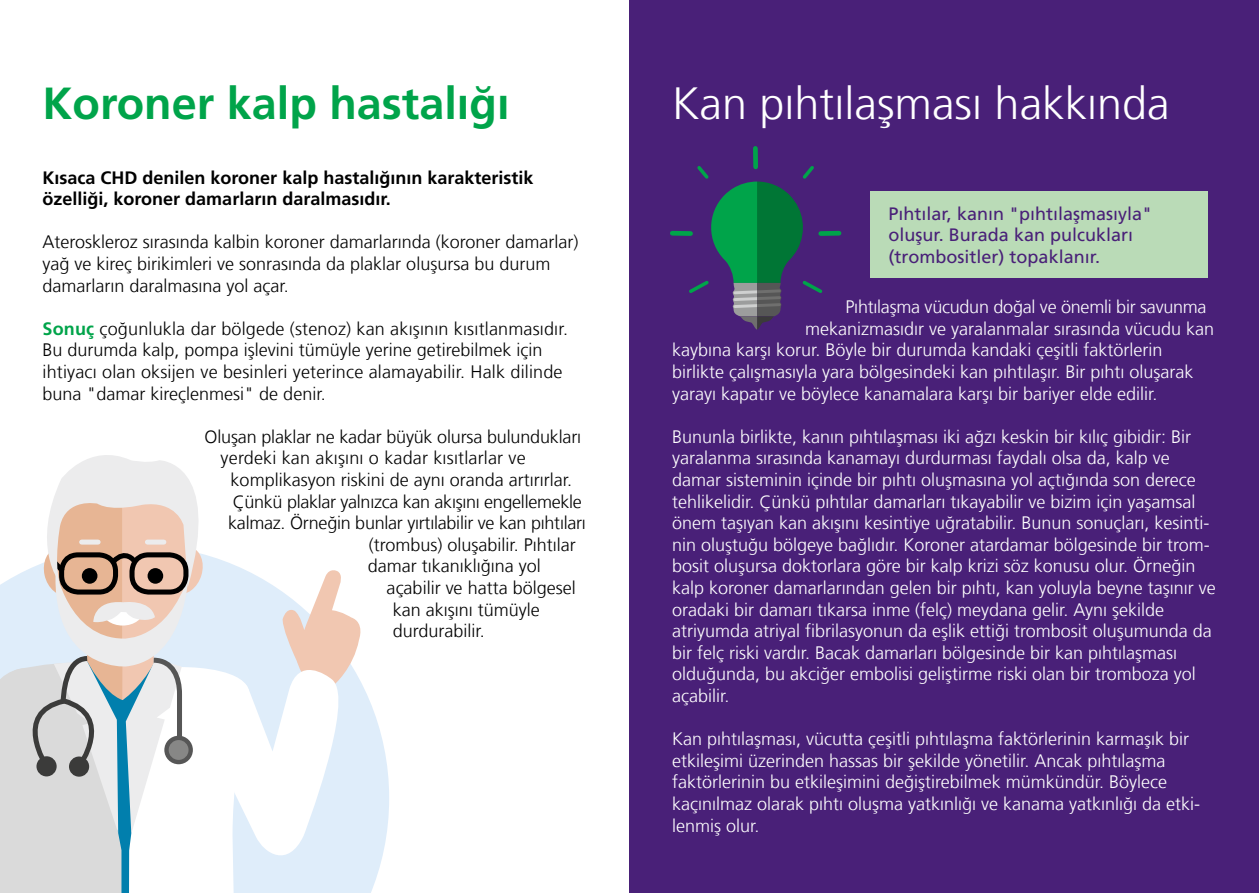
<style>
.page{position:relative;width:1259px;height:893px;background:#fff}
.page>*{position:absolute;margin:0;border:0;box-sizing:border-box;transform-origin:0 0}
.t1{font:300 45px "Frutiger LT Com";color:#fff}
.t2{font:700 45px "Frutiger LT Com";color:#00a44a}
.t3{font:300 18px/21.6px "Frutiger LT Com";color:#fff}
.t4{font:300 18px/21.6px "Frutiger LT Com";color:#000}
.t5{font:700 18px/21.6px "Frutiger LT Com";color:#000}
.t6{font:18px/21.6px "Frutiger LT Com";color:#492078}
.s1{font-weight:700;color:#00a44a}
</style>
<div class="page">
<div style="left:629px;top:0;width:630px;height:893px;background:#492078"></div>
<div style="left:871px;top:191px;width:337px;height:87px;background:#badbb7"></div>
<svg style="left:360px;top:628px;width:29px;height:265px;fill:#dfedfa"></svg>
<svg style="left:0;top:455px;width:360px;height:438px"></svg>
<div style="left:672px;top:231px;width:18px;height:5px;background:#00a44a"></div>
<div style="left:753px;top:148px;width:5px;height:19px;background:#00a44a"></div>
<div style="left:820px;top:231px;width:19px;height:5px;background:#00a44a"></div>
<svg style="left:686px;top:163px;width:139px;height:167px"></svg>
<h1 class="t2" style="left:43px;top:77px;width:468px">Koroner kalp hastalığı</h1>
<h1 class="t1" style="left:672px;top:77px;width:499px">Kan pıhtılaşması hakkında</h1>
<p class="t5" style="left:43px;top:167px;width:492px">Kısaca CHD denilen koroner kalp hastalığının karakteristik özelliği, koroner damarların daralmasıdır.</p>
<p class="t4" style="left:43px;top:232px;width:537px">Ateroskleroz sırasında kalbin koroner damarlarında (koroner damarlar) yağ ve kireç birikimleri ve sonrasında da plaklar oluşursa bu durum damarların daralmasına yol açar.</p>
<p class="t4" style="left:43px;top:318px;width:527px"><span class="s1">Sonuç</span> çoğunlukla dar bölgede (stenoz) kan akışının kısıtlanmasıdır.<br>Bu durumda kalp, pompa işlevini tümüyle yerine getirebilmek için ihtiyacı olan oksijen ve besinleri yeterince alamayabilir. Halk dilinde buna "damar kireçlenmesi" de denir.</p>
<p class="t4" style="left:205px;top:426px;width:378px">Oluşan plaklar ne kadar büyük olursa bulundukları</p>
<p class="t4" style="left:221px;top:448px;width:307px">yerdeki kan akışını o kadar kısıtlarlar ve</p>
<p class="t4" style="left:231px;top:469px;width:343px">komplikasyon riskini de aynı oranda artırırlar.</p>
<p class="t4" style="left:233px;top:491px;width:350px">Çünkü plaklar yalnızca kan akışını engellemekle</p>
<p class="t4" style="left:228px;top:512px;width:359px">kalmaz. Örneğin bunlar yırtılabilir ve kan pıhtıları</p>
<p class="t4" style="left:369px;top:534px;width:209px">(trombus) oluşabilir. Pıhtılar</p>
<p class="t4" style="left:368px;top:556px;width:174px">damar tıkanıklığına yol</p>
<p class="t4" style="left:387px;top:577px;width:190px">açabilir ve hatta bölgesel</p>
<p class="t4" style="left:393px;top:599px;width:149px">kan akışını tümüyle</p>
<p class="t4" style="left:393px;top:620px;width:94px">durdurabilir.</p>
<p class="t6" style="left:888px;top:203px;width:265px">Pıhtılar, kanın "pıhtılaşmasıyla" oluşur. Burada kan pulcukları (trombositler) topaklanır.</p>
<p class="t3" style="left:845px;top:296px;width:362px">Pıhtılaşma vücudun doğal ve önemli bir savunma</p>
<p class="t3" style="left:805px;top:318px;width:410px">mekanizmasıdır ve yaralanmalar sırasında vücudu kan</p>
<p class="t3" style="left:672px;top:340px;width:492px">kaybına karşı korur. Böyle bir durumda kandaki çeşitli faktörlerin</p>
<p class="t3" style="left:672px;top:361px;width:523px">birlikte çalışmasıyla yara bölgesindeki kan pıhtılaşır. Bir pıhtı oluşarak</p>
<p class="t3" style="left:672px;top:383px;width:487px">yarayı kapatır ve böylece kanamalara karşı bir bariyer elde edilir.</p>
<p class="t3" style="left:672px;top:426px;width:545px">Bununla birlikte, kanın pıhtılaşması iki ağzı keskin bir kılıç gibidir: Bir yaralanma sırasında kanamayı durdurması faydalı olsa da, kalp ve damar sisteminin içinde bir pıhtı oluşmasına yol açtığında son derece tehlikelidir. Çünkü pıhtılar damarları tıkayabilir ve bizim için yaşamsal önem taşıyan kan akışını kesintiye uğratabilir. Bunun sonuçları, kesinti&shy;nin oluştuğu bölgeye bağlıdır. Koroner atardamar bölgesinde bir trom&shy;bosit oluşursa doktorlara göre bir kalp krizi söz konusu olur. Örneğin kalp koroner damarlarından gelen bir pıhtı, kan yoluyla beyne taşınır ve oradaki bir damarı tıkarsa inme (felç) meydana gelir. Aynı şekilde atriyumda atriyal fibrilasyonun da eşlik ettiği trombosit oluşumunda da bir felç riski vardır. Bacak damarları bölgesinde bir kan pıhtılaşması olduğunda, bu akciğer embolisi geliştirme riski olan bir tromboza yol açabilir.</p>
<p class="t3" style="left:672px;top:728px;width:529px">Kan pıhtılaşması, vücutta çeşitli pıhtılaşma faktörlerinin karmaşık bir etkileşimi üzerinden hassas bir şekilde yönetilir. Ancak pıhtılaşma faktörlerinin bu etkileşimini değiştirebilmek mümkündür. Böylece kaçınılmaz olarak pıhtı oluşma yatkınlığı ve kanama yatkınlığı da etki&shy;lenmiş olur.</p>
</div>
